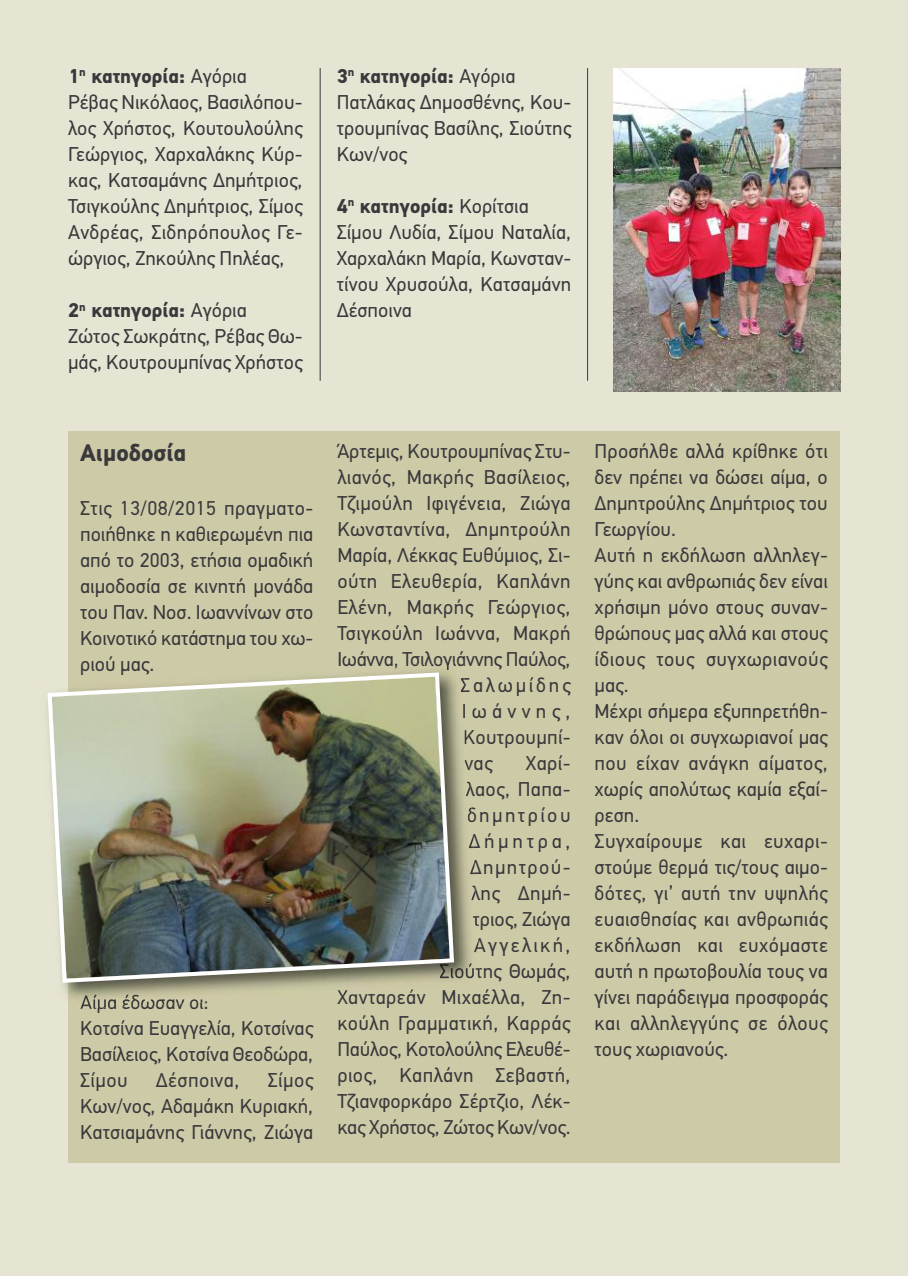
<style>
.page{position:relative;width:908px;height:1276px;background:#fff}
.page>*{position:absolute;margin:0;border:0;box-sizing:border-box;transform-origin:0 0}
.t1{font:700 24px "PF Din Text Pro";color:#39383a}
.t2{font:20px/26px "PF Din Text Pro";color:#39383a}
.t3{font:20px/26px "PF Din Text Pro";letter-spacing:.02em;color:#39383a;text-align:right}
.t4{font:20px "PF Din Text Pro";letter-spacing:.14em;color:#39383a}
.s1{font-weight:700}
</style>
<div class="page">
<div style="left:0;top:0;width:907px;height:1276px;background:#e6e4d3"></div>
<hr style="left:319px;top:68px;width:1px;height:313px;background:#39383a">
<hr style="left:587px;top:68px;width:1px;height:313px;background:#39383a">
<div style="left:68px;top:431px;width:771px;height:731px;background:#cdcaa8"></div>
<img style="left:68px;top:662px;width:410px;height:347px">
<img style="left:80px;top:994px;width:85px;height:14px">
<img style="left:385px;top:662px;width:48px;height:6px">
<img style="left:460px;top:677px;width:5px;height:17px">
<img style="left:463px;top:703px;width:3px;height:17px">
<img style="left:464px;top:729px;width:4px;height:17px">
<img style="left:464px;top:758px;width:5px;height:14px">
<img style="left:465px;top:781px;width:5px;height:17px">
<img style="left:467px;top:807px;width:5px;height:17px">
<img style="left:468px;top:835px;width:5px;height:15px">
<img style="left:469px;top:861px;width:6px;height:15px">
<img style="left:471px;top:885px;width:5px;height:17px">
<img style="left:472px;top:914px;width:5px;height:14px">
<img style="left:474px;top:939px;width:5px;height:15px">
<img style="left:456px;top:963px;width:24px;height:17px">
<img style="left:337px;top:990px;width:78px;height:5px">
<img style="left:47px;top:670px;width:409px;height:315px">
<img style="left:613px;top:68px;width:227px;height:324px">
<p class="t2" style="left:68px;top:63px;width:236px"><span class="s1">1</span><sup>η</sup> <span class="s1">κατηγορία:</span> Αγόρια<br>Ρέβας Νικόλαος, Βασιλόπου&shy;λος Χρήστος, Κουτουλούλης<br>Γεώργιος, Χαρχαλάκης Κύρ&shy;κας, Κατσαμάνης Δημήτριος,<br>Τσιγκούλης Δημήτριος, Σίμος<br>Ανδρέας, Σιδηρόπουλος Γε&shy;ώργιος, Ζηκούλης Πηλέας,</p>
<p class="t2" style="left:68px;top:297px;width:236px"><span class="s1">2</span><sup>η</sup> <span class="s1">κατηγορία:</span> Αγόρια<br>Ζώτος Σωκράτης, Ρέβας Θω&shy;μάς, Κουτρουμπίνας Χρήστος</p>
<p class="t2" style="left:336px;top:63px;width:236px"><span class="s1">3</span><sup>η</sup> <span class="s1">κατηγορία:</span> Αγόρια<br>Πατλάκας Δημοσθένης, Κου&shy;τρουμπίνας Βασίλης, Σιούτης<br>Κων/νος</p>
<p class="t2" style="left:336px;top:193px;width:236px"><span class="s1">4</span><sup>η</sup> <span class="s1">κατηγορία:</span> Κορίτσια<br>Σίμου Λυδία, Σίμου Ναταλία,<br>Χαρχαλάκη Μαρία, Κωνσταν&shy;τίνου Χρυσούλα, Κατσαμάνη<br>Δέσποινα</p>
<p class="t1" style="left:80px;top:438px;width:108px">Αιμοδοσία</p>
<p class="t2" style="left:80px;top:495px;width:235px;text-align:justify">Στις 13/08/2015 πραγματο&shy;ποιήθηκε η καθιερωμένη πια από το 2003, ετήσια ομαδική αιμοδοσία σε κινητή μονάδα του Παν. Νοσ. Ιωαννίνων στο Κοινοτικό κατάστημα του χω&shy;ριού μας.</p>
<p class="t2" style="left:80px;top:989px;width:235px">Αίμα έδωσαν οι:<br>Κοτσίνα Ευαγγελία, Κοτσίνας<br>Βασίλειος, Κοτσίνα Θεοδώρα,<br>Σίμου</p>
<p class="t2" style="left:80px;top:1067px;width:235px;text-align:justify;text-indent:187px">Σίμος Κων/νος, Αδαμάκη Κυριακή, Κατσιαμάνης Γιάννης, Ζιώγα</p>
<p class="t3" style="left:156px;top:1067px;width:85px">Δέσποινα,</p>
<p class="t2" style="left:337px;top:438px;width:235px">Άρτεμις, Κουτρουμπίνας Στυ-</p>
<p class="t3" style="left:337px;top:464px;width:235px">λιανός, Μακρής Βασίλειος,</p>
<p class="t3" style="left:337px;top:490px;width:235px">Τζιμούλη Ιφιγένεια, Ζιώγα</p>
<p class="t3" style="left:337px;top:516px;width:235px">Κωνσταντίνα, Δημητρούλη</p>
<p class="t2" style="left:337px;top:542px;width:235px">Μαρία, Λέκκας Ευθύμιος, Σι-</p>
<p class="t3" style="left:337px;top:568px;width:235px">ούτη Ελευθερία, Καπλάνη</p>
<p class="t3" style="left:337px;top:594px;width:235px">Ελένη, Μακρής Γεώργιος,</p>
<p class="t3" style="left:337px;top:620px;width:235px">Τσιγκούλη Ιωάννα, Μακρή</p>
<p class="t2" style="left:337px;top:646px;width:235px">Ιωάννα, Τσιλογιάννης Παύλος,</p>
<p class="t4" style="left:460px;top:673px;width:112px">Σαλωμίδης</p>
<p class="t2" style="left:461px;top:698px;width:110px">Ιωάννης,</p>
<p class="t2" style="left:463px;top:724px;width:109px">Κουτρουμπί-</p>
<p class="t2" style="left:464px;top:750px;width:30px">νας</p>
<p class="t3" style="left:337px;top:750px;width:235px">Χαρί-<br>λαος, Παπα-<br>δημητρίου<br>Δήμητρα,<br>Δημητρού-<br>λης Δημή-<br>τριος, Ζιώγα<br>Αγγελική,<br>Σιούτης Θωμάς,<br>Χανταρεάν Μιχαέλλα, Ζη&shy;κούλη Γραμματική, Καρράς<br>Παύλος, Κοτολούλης Ελευθέ&shy;ριος, Καπλάνη Σεβαστή,<br>Τζιανφορκάρο Σέρτζιο, Λέκ&shy;κας Χρήστος, Ζώτος Κων/νος.</p>
<p class="t2" style="left:594px;top:438px;width:235px">Προσήλθε αλλά κρίθηκε ότι δεν πρέπει να δώσει αίμα, ο<br>Δημητρούλης Δημήτριος του<br>Γεωργίου.<br>Αυτή η εκδήλωση αλληλεγ&shy;γύης και ανθρωπιάς δεν είναι χρήσιμη μόνο στους συναν&shy;θρώπους μας αλλά και στους ίδιους τους συγχωριανούς μας.<br>Μέχρι σήμερα εξυπηρετήθη&shy;καν όλοι οι συγχωριανοί μας που είχαν ανάγκη αίματος, χωρίς απολύτως καμία εξαί&shy;ρεση.<br>Συγχαίρουμε και ευχαρι&shy;στούμε θερμά τις/τους αιμο&shy;δότες, γι’ αυτή την υψηλής ευαισθησίας και ανθρωπιάς εκδήλωση και ευχόμαστε αυτή η πρωτοβουλία τους να γίνει παράδειγμα προσφοράς και αλληλεγγύης σε όλους τους χωριανούς.</p>
</div>
